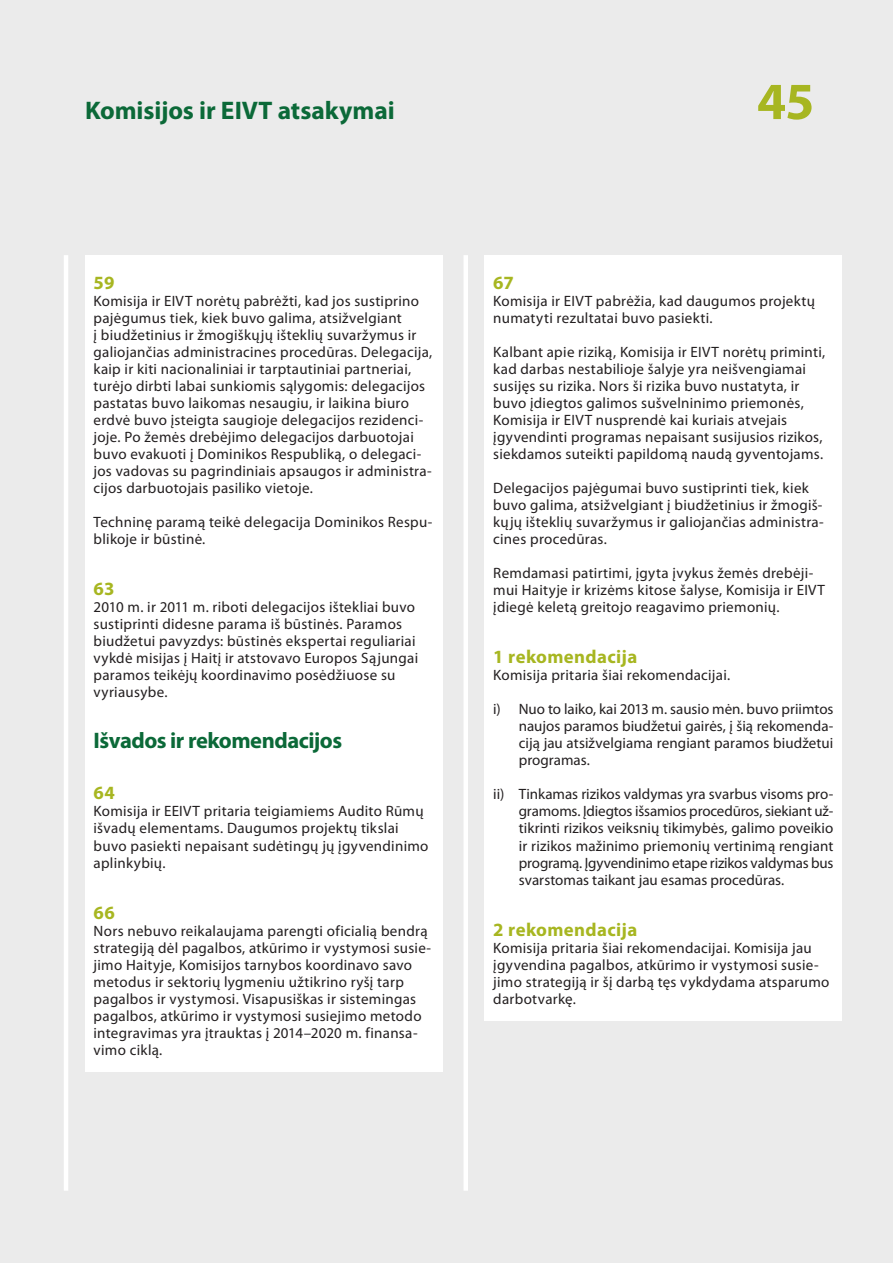
<style>
.page{position:relative;width:893px;height:1263px;background:#ebebeb}
.page>*{position:absolute;margin:0;border:0;box-sizing:border-box;transform-origin:0 0}
.t1{font:700 52.5px "Myriad Pro";color:#a7b621}
.t2{font:700 25.5px "Myriad Pro";letter-spacing:-.005em;color:#0b6938}
.K_02_-_REP_TITRE_1_1{font:700 22.5px "Myriad Pro";letter-spacing:-.025em;color:#0b6938}
.K_03_-_REP_CHIFFRE{font:700 18.75px "Myriad Pro";letter-spacing:.02em;color:#a7b621}
.K_04_-_REP_TEXTE_COU{font:15px/17px "Myriad Pro";letter-spacing:.02em;color:#231f20}
</style>
<div class="page">
<hr style="left:64px;top:255px;width:4px;height:936px;background:#fff">
<div style="left:463px;top:255px;width:5px;height:936px;background:#fff"></div>
<div style="left:485px;top:255px;width:357px;height:765px;background:#fff"></div>
<div style="left:85px;top:255px;width:357px;height:816px;background:#fff"></div>
<h2 class="t2" style="left:85px;top:94px;width:311px">Komisijos ir EIVT atsakymai</h2>
<h1 class="t1" style="left:757px;top:67px;width:59px">45</h1>
<p class="K_03_-_REP_CHIFFRE" style="left:94px;top:271px;width:22px">59</p>
<p class="K_04_-_REP_TEXTE_COU" style="left:94px;top:292px;width:340px">Komisija ir EIVT norėtų pabrėžti, kad jos sustiprino pajėgumus tiek, kiek buvo galima, atsižvelgiant<br>į biudžetinius ir žmogiškųjų išteklių suvaržymus ir galiojančias administracines procedūras. Delegacija, kaip ir kiti nacionaliniai ir tarptautiniai partneriai, turėjo dirbti labai sunkiomis sąlygomis: delegacijos pastatas buvo laikomas nesaugiu, ir laikina biuro erdvė buvo įsteigta saugioje delegacijos rezidenci&shy;joje. Po žemės drebėjimo delegacijos darbuotojai buvo evakuoti į Dominikos Respubliką, o delegaci&shy;jos vadovas su pagrindiniais apsaugos ir administra&shy;cijos darbuotojais pasiliko vietoje.</p>
<p class="K_04_-_REP_TEXTE_COU" style="left:94px;top:514px;width:340px">Techninę paramą teikė delegacija Dominikos Respu&shy;blikoje ir būstinė.</p>
<p class="K_03_-_REP_CHIFFRE" style="left:94px;top:577px;width:22px">63</p>
<p class="K_04_-_REP_TEXTE_COU" style="left:94px;top:599px;width:326px">2010 m. ir 2011 m. riboti delegacijos ištekliai buvo sustiprinti didesne parama iš būstinės. Paramos biudžetui pavyzdys: būstinės ekspertai reguliariai vykdė misijas į Haitį ir atstovavo Europos Sąjungai paramos teikėjų koordinavimo posėdžiuose su vyriausybe.</p>
<p class="K_02_-_REP_TITRE_1_1" style="left:94px;top:726px;width:250px">Išvados ir rekomendacijos</p>
<p class="K_03_-_REP_CHIFFRE" style="left:94px;top:781px;width:23px">64</p>
<p class="K_04_-_REP_TEXTE_COU" style="left:94px;top:803px;width:336px">Komisija ir EEIVT pritaria teigiamiems Audito Rūmų išvadų elementams. Daugumos projektų tikslai buvo pasiekti nepaisant sudėtingų jų įgyvendinimo aplinkybių.</p>
<p class="K_03_-_REP_CHIFFRE" style="left:94px;top:900px;width:23px">66</p>
<p class="K_04_-_REP_TEXTE_COU" style="left:94px;top:922px;width:339px">Nors nebuvo reikalaujama parengti oficialią bendrą strategiją dėl pagalbos, atkūrimo ir vystymosi susie&shy;jimo Haityje, Komisijos tarnybos koordinavo savo metodus ir sektorių lygmeniu užtikrino ryšį tarp pagalbos ir vystymosi. Visapusiškas ir sistemingas pagalbos, atkūrimo ir vystymosi susiejimo metodo integravimas yra įtrauktas į 2014–2020 m. finansa&shy;vimo ciklą.</p>
<p class="K_03_-_REP_CHIFFRE" style="left:493px;top:271px;width:22px">67</p>
<p class="K_04_-_REP_TEXTE_COU" style="left:493px;top:292px;width:323px">Komisija ir EIVT pabrėžia, kad daugumos projektų numatyti rezultatai buvo pasiekti.</p>
<p class="K_04_-_REP_TEXTE_COU" style="left:493px;top:343px;width:333px">Kalbant apie riziką, Komisija ir EIVT norėtų priminti, kad darbas nestabilioje šalyje yra neišvengiamai susijęs su rizika. Nors ši rizika buvo nustatyta, ir buvo įdiegtos galimos sušvelninimo priemonės, Komisija ir EIVT nusprendė kai kuriais atvejais įgyvendinti programas nepaisant susijusios rizikos, siekdamos suteikti papildomą naudą gyventojams.</p>
<p class="K_04_-_REP_TEXTE_COU" style="left:493px;top:479px;width:332px">Delegacijos pajėgumai buvo sustiprinti tiek, kiek buvo galima, atsižvelgiant į biudžetinius ir žmogiš&shy;kųjų išteklių suvaržymus ir galiojančias administra&shy;cines procedūras.</p>
<p class="K_04_-_REP_TEXTE_COU" style="left:493px;top:565px;width:333px">Remdamasi patirtimi, įgyta įvykus žemės drebėji&shy;mui Haityje ir krizėms kitose šalyse, Komisija ir EIVT įdiegė keletą greitojo reagavimo priemonių.</p>
<p class="K_03_-_REP_CHIFFRE" style="left:493px;top:645px;width:145px">1 rekomendacija</p>
<p class="K_04_-_REP_TEXTE_COU" style="left:493px;top:667px;width:238px">Komisija pritaria šiai rekomendacijai.</p>
<p class="K_04_-_REP_TEXTE_COU" style="left:519px;top:701px;width:316px;text-align:justify;text-indent:-26px">i) Nuo to laiko, kai 2013 m. sausio mėn. buvo priimtos naujos paramos biudžetui gairės, į šią rekomenda&shy;ciją jau atsižvelgiama rengiant paramos biudžetui programas.</p>
<p class="K_04_-_REP_TEXTE_COU" style="left:519px;top:786px;width:316px;text-align:justify;text-indent:-26px">ii) Tinkamas rizikos valdymas yra svarbus visoms pro&shy;gramoms. Įdiegtos išsamios procedūros, siekiant už&shy;tikrinti rizikos veiksnių tikimybės, galimo poveikio ir rizikos mažinimo priemonių vertinimą rengiant programą. Įgyvendinimo etape rizikos valdymas bus svarstomas taikant jau esamas procedūras.</p>
<p class="K_03_-_REP_CHIFFRE" style="left:493px;top:917px;width:145px">2 rekomendacija</p>
<p class="K_04_-_REP_TEXTE_COU" style="left:493px;top:939px;width:338px">Komisija pritaria šiai rekomendacijai. Komisija jau įgyvendina pagalbos, atkūrimo ir vystymosi susie&shy;jimo strategiją ir šį darbą tęs vykdydama atsparumo darbotvarkę.</p>
</div>
